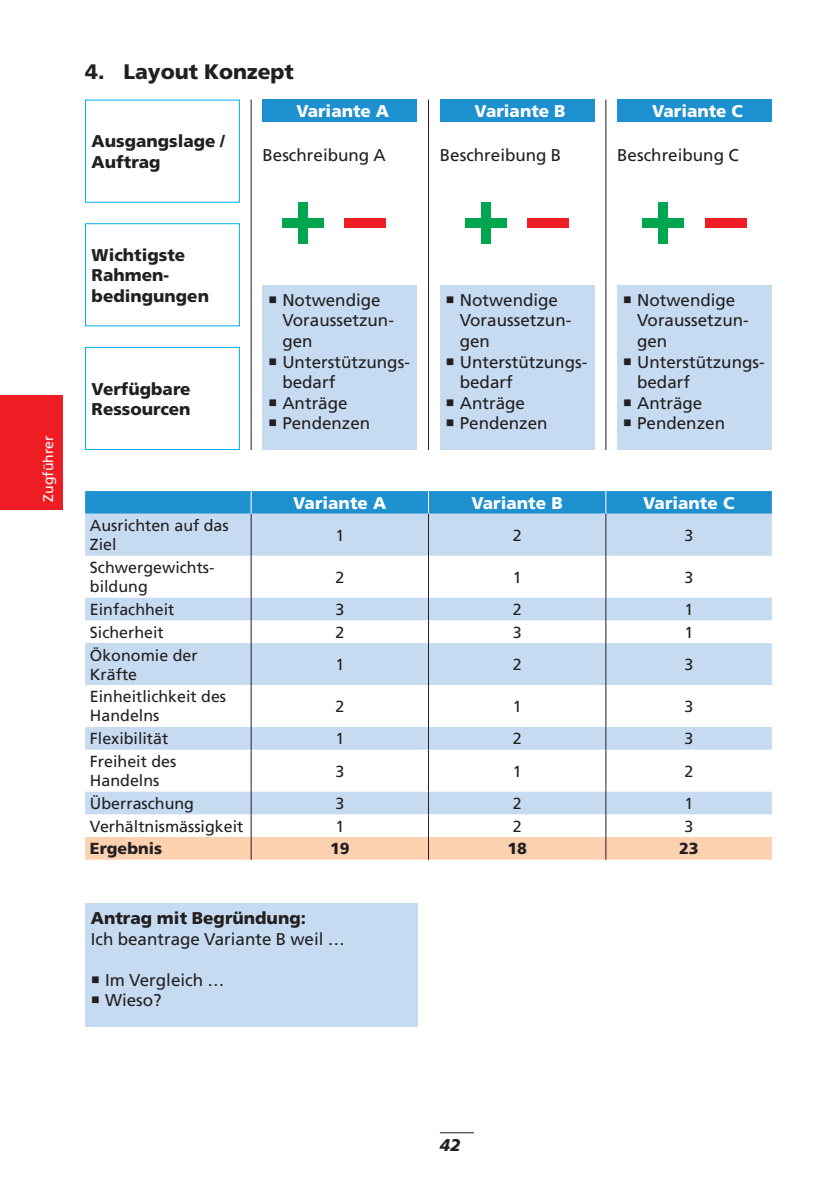
<style>
.page{position:relative;width:840px;height:1191px;background:#fff}
.page>*{position:absolute;margin:0;border:0;box-sizing:border-box;transform-origin:0 0}
.t1{font:900 21px "Frutiger LT Com";color:#231f20}
.t2{font:17px/20.6px "Frutiger LT Com";color:#231f20}
.t3{font:900 17px/20.6px "Frutiger LT Com";color:#231f20}
.t4{font:900 17px "Frutiger LT Com";color:#fff}
.t5{font:italic 900 17px "Frutiger LT Com";color:#231f20}
.t6{font:16px/19px "Frutiger LT Com";color:#231f20}
.t7{font:900 16px "Frutiger LT Com";color:#231f20}
.t8{font:14px "Frutiger LT Com";color:#fff}
</style>
<div class="page">
<hr style="left:439px;top:1132px;width:34px;height:1px;background:#231f20">
<div style="left:262px;top:100px;width:155px;height:22px;background:#1d90d0"></div>
<div style="left:439px;top:100px;width:155px;height:22px;background:#1d90d0"></div>
<div style="left:617px;top:100px;width:154px;height:22px;background:#1d90d0"></div>
<div style="left:85px;top:347px;width:155px;height:103px;border:1px solid #00aeef"></div>
<div style="left:85px;top:223px;width:155px;height:103px;border:1px solid #00aeef"></div>
<div style="left:85px;top:100px;width:155px;height:103px;border:1px solid #00aeef"></div>
<div style="left:262px;top:285px;width:155px;height:165px;background:#c6dbf1"></div>
<div style="left:85px;top:903px;width:332px;height:124px;background:#c6dbf1"></div>
<div style="left:439px;top:285px;width:155px;height:165px;background:#c6dbf1"></div>
<div style="left:617px;top:285px;width:154px;height:165px;background:#c6dbf1"></div>
<div style="left:298px;top:203px;width:10px;height:41px;background:#00a54f"></div>
<div style="left:282px;top:218px;width:41px;height:10px;background:#00a54f"></div>
<div style="left:344px;top:218px;width:42px;height:10px;background:#ee1d23"></div>
<div style="left:480px;top:203px;width:10px;height:41px;background:#00a54f"></div>
<div style="left:465px;top:218px;width:41px;height:10px;background:#00a54f"></div>
<div style="left:527px;top:218px;width:41px;height:10px;background:#ee1d23"></div>
<div style="left:658px;top:203px;width:10px;height:41px;background:#00a54f"></div>
<div style="left:642px;top:218px;width:41px;height:10px;background:#00a54f"></div>
<div style="left:704px;top:218px;width:42px;height:10px;background:#ee1d23"></div>
<svg style="left:85px;top:514px;width:686px;height:277px"></svg>
<svg style="left:85px;top:491px;width:686px;height:23px;background:#2292d1"></svg>
<hr style="left:250px;top:514px;width:1px;height:42px;background:#231f20">
<hr style="left:428px;top:514px;width:1px;height:42px;background:#231f20">
<hr style="left:605px;top:514px;width:1px;height:42px;background:#231f20">
<hr style="left:250px;top:556px;width:1px;height:41px;background:#231f20">
<hr style="left:428px;top:556px;width:1px;height:41px;background:#231f20">
<hr style="left:605px;top:556px;width:1px;height:41px;background:#231f20">
<svg style="left:250px;top:597px;width:1px;height:46px"></svg>
<svg style="left:428px;top:597px;width:1px;height:46px"></svg>
<svg style="left:605px;top:597px;width:1px;height:46px"></svg>
<hr style="left:250px;top:643px;width:1px;height:42px;background:#231f20">
<hr style="left:428px;top:643px;width:1px;height:42px;background:#231f20">
<hr style="left:605px;top:643px;width:1px;height:42px;background:#231f20">
<hr style="left:250px;top:685px;width:1px;height:42px;background:#231f20">
<hr style="left:428px;top:685px;width:1px;height:42px;background:#231f20">
<hr style="left:605px;top:685px;width:1px;height:42px;background:#231f20">
<svg style="left:250px;top:727px;width:1px;height:22px"></svg>
<svg style="left:428px;top:727px;width:1px;height:22px"></svg>
<svg style="left:605px;top:727px;width:1px;height:22px"></svg>
<hr style="left:250px;top:749px;width:1px;height:42px;background:#231f20">
<hr style="left:428px;top:749px;width:1px;height:42px;background:#231f20">
<hr style="left:605px;top:749px;width:1px;height:42px;background:#231f20">
<svg style="left:85px;top:791px;width:686px;height:68px"></svg>
<div style="left:0;top:395px;width:62px;height:115px;background:#ee1d23"></div>
<hr style="left:250px;top:100px;width:1px;height:350px;background:#231f20">
<hr style="left:428px;top:100px;width:1px;height:350px;background:#231f20">
<hr style="left:605px;top:100px;width:1px;height:350px;background:#231f20">
<p class="t1" style="left:85px;top:59px;width:210px">4. Layout Konzept</p>
<p class="t3" style="left:92px;top:131px;width:135px">Ausgangslage /<br>Auftrag</p>
<p class="t4" style="left:296px;top:101px;width:94px">Variante A</p>
<p class="t4" style="left:474px;top:101px;width:92px">Variante B</p>
<p class="t4" style="left:651px;top:101px;width:92px">Variante C</p>
<p class="t2" style="left:262px;top:145px;width:125px">Beschreibung A</p>
<p class="t2" style="left:439px;top:145px;width:123px">Beschreibung B</p>
<p class="t2" style="left:617px;top:145px;width:123px">Beschreibung C</p>
<p class="t8" style="left:40px;top:502px;width:68px;rotate:-90deg">Zugführer</p>
<p class="t3" style="left:92px;top:244px;width:119px">Wichtigste<br>Rahmen&shy;bedingungen</p>
<p class="t3" style="left:92px;top:378px;width:100px">Verfügbare<br>Ressourcen</p>
<p class="t2" style="left:282px;top:289px;width:113px;text-indent:-14px">○ Notwendige<br>Voraussetzun&shy;gen</p>
<p class="t2" style="left:282px;top:351px;width:129px;text-indent:-14px">○ Unterstützungs&shy;bedarf</p>
<p class="t2" style="left:268px;top:392px;width:81px">○ Anträge</p>
<p class="t2" style="left:268px;top:413px;width:104px">○ Pendenzen</p>
<p class="t2" style="left:459px;top:290px;width:113px;text-indent:-14px">○ Notwendige<br>Voraussetzun&shy;gen</p>
<p class="t2" style="left:459px;top:351px;width:129px;text-indent:-14px">○ Unterstützungs&shy;bedarf</p>
<p class="t2" style="left:445px;top:393px;width:81px">○ Anträge</p>
<p class="t2" style="left:445px;top:413px;width:104px">○ Pendenzen</p>
<p class="t2" style="left:636px;top:290px;width:113px;text-indent:-14px">○ Notwendige<br>Voraussetzun&shy;gen</p>
<p class="t2" style="left:636px;top:351px;width:129px;text-indent:-14px">○ Unterstützungs&shy;bedarf</p>
<p class="t2" style="left:622px;top:393px;width:81px">○ Anträge</p>
<p class="t2" style="left:622px;top:413px;width:104px">○ Pendenzen</p>
<p class="t4" style="left:293px;top:492px;width:95px">Variante A</p>
<p class="t4" style="left:471px;top:492px;width:93px">Variante B</p>
<p class="t4" style="left:643px;top:492px;width:93px">Variante C</p>
<p class="t6" style="left:90px;top:516px;width:140px">Ausrichten auf das<br>Ziel</p>
<p class="t6" style="left:335px;top:526px;width:10px">1</p>
<p class="t6" style="left:512px;top:526px;width:10px">2</p>
<p class="t6" style="left:684px;top:526px;width:10px">3</p>
<p class="t6" style="left:90px;top:558px;width:126px">Schwergewichts&shy;bildung</p>
<p class="t6" style="left:335px;top:567px;width:10px">2</p>
<p class="t6" style="left:512px;top:567px;width:10px">1</p>
<p class="t6" style="left:684px;top:567px;width:10px">3</p>
<p class="t6" style="left:90px;top:600px;width:86px">Einfachheit</p>
<p class="t6" style="left:335px;top:600px;width:10px">3</p>
<p class="t6" style="left:512px;top:600px;width:10px">2</p>
<p class="t6" style="left:684px;top:600px;width:10px">1</p>
<p class="t6" style="left:90px;top:622px;width:75px">Sicherheit</p>
<p class="t6" style="left:335px;top:622px;width:10px">2</p>
<p class="t6" style="left:512px;top:622px;width:10px">3</p>
<p class="t6" style="left:684px;top:622px;width:10px">1</p>
<p class="t6" style="left:90px;top:645px;width:109px">Ökonomie der<br>Kräfte</p>
<p class="t6" style="left:335px;top:655px;width:10px">1</p>
<p class="t6" style="left:512px;top:655px;width:10px">2</p>
<p class="t6" style="left:684px;top:655px;width:10px">3</p>
<p class="t6" style="left:90px;top:687px;width:138px">Einheitlichkeit des<br>Handelns</p>
<p class="t6" style="left:335px;top:697px;width:10px">2</p>
<p class="t6" style="left:512px;top:697px;width:10px">1</p>
<p class="t6" style="left:684px;top:697px;width:10px">3</p>
<p class="t6" style="left:90px;top:729px;width:80px">Flexibilität</p>
<p class="t6" style="left:335px;top:729px;width:10px">1</p>
<p class="t6" style="left:512px;top:729px;width:10px">2</p>
<p class="t6" style="left:684px;top:729px;width:10px">3</p>
<p class="t6" style="left:90px;top:752px;width:88px">Freiheit des<br>Handelns</p>
<p class="t6" style="left:335px;top:761px;width:10px">3</p>
<p class="t6" style="left:512px;top:761px;width:10px">1</p>
<p class="t6" style="left:684px;top:761px;width:10px">2</p>
<p class="t6" style="left:90px;top:794px;width:105px">Überraschung</p>
<p class="t6" style="left:335px;top:794px;width:10px">3</p>
<p class="t6" style="left:512px;top:794px;width:10px">2</p>
<p class="t6" style="left:684px;top:794px;width:10px">1</p>
<p class="t6" style="left:90px;top:816px;width:155px">Verhältnismässigkeit</p>
<p class="t6" style="left:335px;top:816px;width:10px">1</p>
<p class="t6" style="left:512px;top:816px;width:10px">2</p>
<p class="t6" style="left:684px;top:816px;width:10px">3</p>
<p class="t7" style="left:90px;top:839px;width:74px">Ergebnis</p>
<p class="t7" style="left:330px;top:839px;width:21px">19</p>
<p class="t7" style="left:507px;top:839px;width:21px">18</p>
<p class="t7" style="left:678px;top:839px;width:21px">23</p>
<p class="t3" style="left:91px;top:907px;width:216px">Antrag mit Begründung:</p>
<p class="t2" style="left:91px;top:928px;width:255px">Ich beantrage Variante B weil …</p>
<p class="t2" style="left:91px;top:969px;width:135px">○ Im Vergleich …</p>
<p class="t2" style="left:91px;top:990px;width:72px">○ Wieso?</p>
<p class="t5" style="left:439px;top:1134px;width:22px">42</p>
</div>
